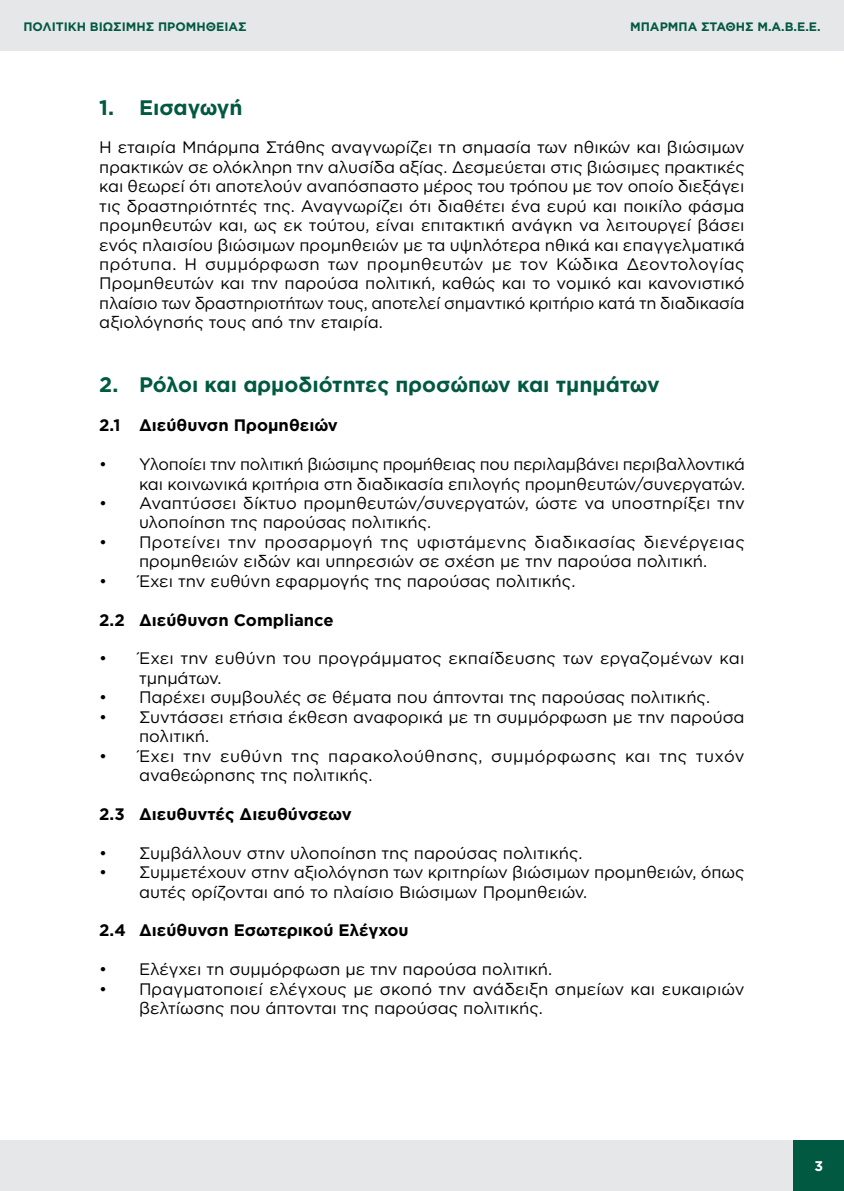
<style>
.page{position:relative;width:844px;height:1191px;background:#fff}
.page>*{position:absolute;margin:0;border:0;box-sizing:border-box;transform-origin:0 0}
.t1{font:700 21px "Gotham Greek";color:#005940}
.t2{font:16.62px/19.4px "Gotham Greek";color:#000}
.t3{font:700 16.62px "Gotham Greek";color:#000}
.t4{font:16.62px/19.4px "Gotham Greek";letter-spacing:.03em;color:#000}
.t5{font:700 14px "Gotham Greek";color:#fff}
.t6{font:700 12.25px "Gotham Greek";color:#005940}
</style>
<div class="page">
<div style="left:0;top:0;width:843px;height:50px;background:#e6e7e8"></div>
<div style="left:0;top:1140px;width:843px;height:51px;background:#e6e7e8"></div>
<div style="left:793px;top:1140px;width:50px;height:51px;background:#005940"></div>
<p class="t6" style="left:23px;top:19px;width:225px">ΠΟΛΙΤΙΚΗ ΒΙΩΣΙΜΗΣ ΠΡΟΜΗΘΕΙΑΣ</p>
<p class="t6" style="left:630px;top:19px;width:192px">ΜΠΆΡΜΠΑ ΣΤΆΘΗΣ Μ.Α.Β.Ε.Ε.</p>
<p class="t1" style="left:99px;top:95px;width:145px">1. Εισαγωγή</p>
<p class="t2" style="left:99px;top:137px;width:647px;text-align:justify">Η εταιρία Μπάρμπα Στάθης αναγνωρίζει τη σημασία των ηθικών και βιώσιμων πρακτικών σε ολόκληρη την αλυσίδα αξίας. Δεσμεύεται στις βιώσιμες πρακτικές και θεωρεί ότι αποτελούν αναπόσπαστο μέρος του τρόπου με τον οποίο διεξάγει τις δραστηριότητές της. Αναγνωρίζει ότι διαθέτει ένα ευρύ και ποικίλο φάσμα προμηθευτών και, ως εκ τούτου, είναι επιτακτική ανάγκη να λειτουργεί βάσει ενός πλαισίου βιώσιμων προμηθειών με τα υψηλότερα ηθικά και επαγγελματικά πρότυπα. Η συμμόρφωση των προμηθευτών με τον Κώδικα Δεοντολογίας Προμηθευτών και την παρούσα πολιτική, καθώς και το νομικό και κανονιστικό πλαίσιο των δραστηριοτήτων τους, αποτελεί σημαντικό κριτήριο κατά τη διαδικασία αξιολόγησής τους από την εταιρία.</p>
<p class="t1" style="left:99px;top:373px;width:561px">2. Ρόλοι και αρμοδιότητες προσώπων και τμημάτων</p>
<p class="t3" style="left:99px;top:416px;width:240px">2.1 Διεύθυνση Προμηθειών</p>
<p class="t2" style="left:99px;top:454px;width:647px;text-align:right">• Υλοποίει την πολιτική βιώσιμης προμήθειας που περιλαμβάνει περιβαλλοντικά και κοινωνικά κριτήρια στη διαδικασία επιλογής προμηθευτών/συνεργατών.</p>
<p class="t2" style="left:139px;top:493px;width:607px;text-indent:-40px">• Αναπτύσσει δίκτυο προμηθευτών/συνεργατών, ώστε να υποστηρίξει την υλοποίηση της παρούσας πολιτικής.</p>
<p class="t2" style="left:99px;top:532px;width:647px;text-align:center">• Προτείνει την προσαρμογή της υφιστάμενης διαδικασίας διενέργειας προμηθειών ειδών και υπηρεσιών σε σχέση με την παρούσα πολιτική.</p>
<p class="t2" style="left:99px;top:571px;width:477px">• Έχει την ευθύνη εφαρμογής της παρούσας πολιτικής.</p>
<p class="t3" style="left:99px;top:610px;width:236px">2.2 Διεύθυνση Compliance</p>
<p class="t2" style="left:139px;top:648px;width:607px;text-indent:-40px">• Έχει την ευθύνη του προγράμματος εκπαίδευσης των εργαζομένων και τμημάτων.</p>
<p class="t2" style="left:99px;top:687px;width:612px">• Παρέχει συμβουλές σε θέματα που άπτονται της παρούσας πολιτικής.</p>
<p class="t2" style="left:139px;top:707px;width:607px;text-indent:-40px">• Συντάσσει ετήσια έκθεση αναφορικά με τη συμμόρφωση με την παρούσα πολιτική.</p>
<p class="t4" style="left:139px;top:745px;width:607px;text-indent:-40px">• Έχει την ευθύνη της παρακολούθησης, συμμόρφωσης και της τυχόν αναθεώρησης της πολιτικής.</p>
<p class="t3" style="left:99px;top:804px;width:254px">2.3 Διευθυντές Διευθύνσεων</p>
<p class="t2" style="left:99px;top:842px;width:484px">• Συμβάλλουν στην υλοποίηση της παρούσας πολιτικής.</p>
<p class="t2" style="left:139px;top:862px;width:607px;text-indent:-40px">• Συμμετέχουν στην αξιολόγηση των κριτηρίων βιώσιμων προμηθειών, όπως αυτές ορίζονται από το πλαίσιο Βιώσιμων Προμηθειών.</p>
<p class="t3" style="left:99px;top:921px;width:311px">2.4 Διεύθυνση Εσωτερικού Ελέγχου</p>
<p class="t2" style="left:99px;top:959px;width:454px">• Ελέγχει τη συμμόρφωση με την παρούσα πολιτική.</p>
<p class="t2" style="left:139px;top:978px;width:607px;text-indent:-40px">• Πραγματοποιεί ελέγχους με σκοπό την ανάδειξη σημείων και ευκαιριών βελτίωσης που άπτονται της παρούσας πολιτικής.</p>
<p class="t5" style="left:814px;top:1157px;width:10px">3</p>
</div>
